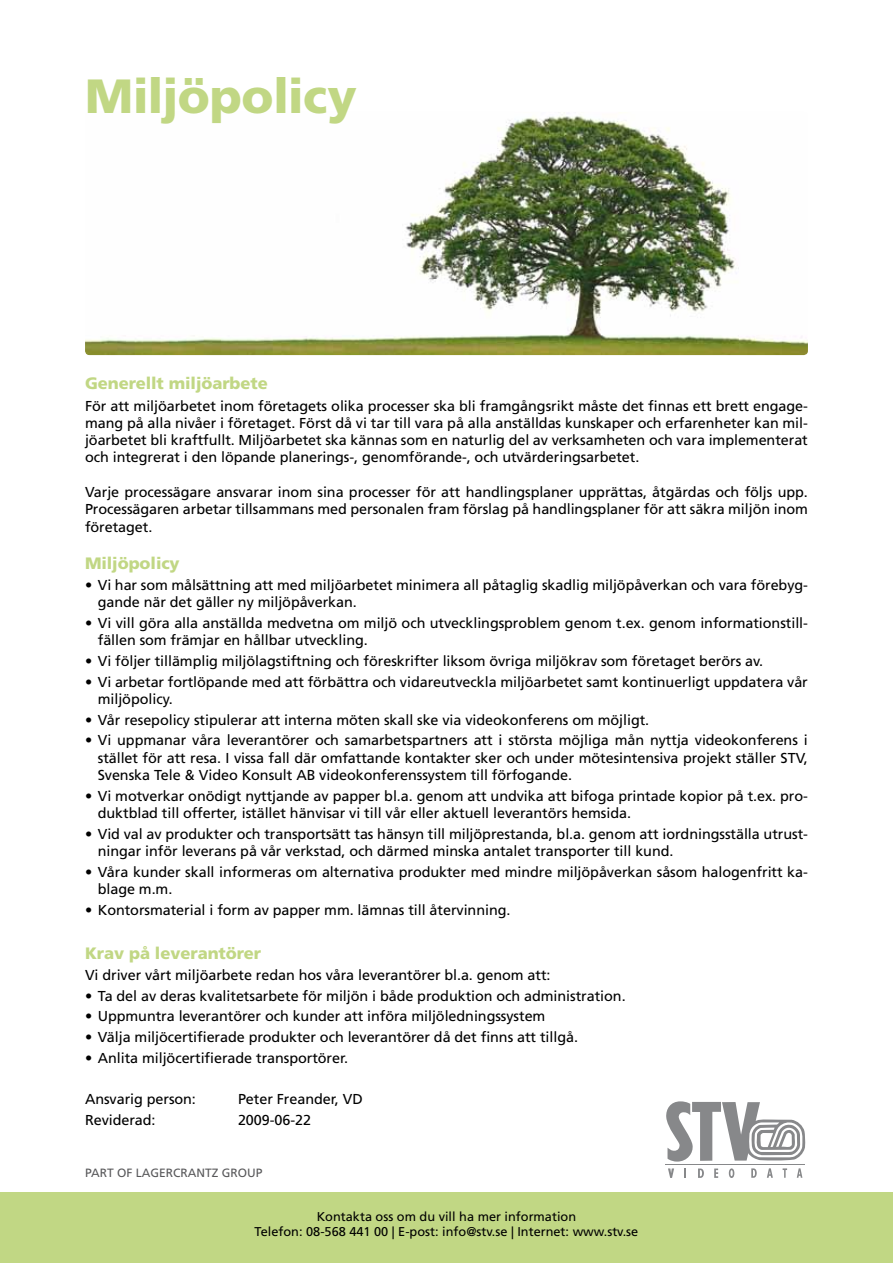
<style>
.page{position:relative;width:893px;height:1263px;background:#fff}
.page>*{position:absolute;margin:0;border:0;box-sizing:border-box;transform-origin:0 0}
.t1{font:900 48px "Frutiger LT Std";letter-spacing:-.015em;color:#c1d784}
.t2{font:900 16.5px "Frutiger LT Std";letter-spacing:-.005em;color:#c1d784}
.t3{font:14.4px/17.2px "Frutiger LT Std";letter-spacing:-.005em;color:#000}
.t4{font:12.75px/15.3px "Frutiger LT Std";color:#000;text-align:center}
.t5{font:12px "Frutiger LT Std";color:#58585a}
</style>
<div class="page">
<div style="left:0;top:1193px;width:893px;height:70px;background:#c1d784"></div>
<svg style="left:666px;top:1101px;width:140px;height:60px"></svg>
<hr style="left:665px;top:1164px;width:140px;height:1px;background:#87888a">
<svg style="left:668px;top:1168px;width:6px;height:10px"></svg>
<svg style="left:684px;top:1168px;width:2px;height:10px"></svg>
<svg style="left:698px;top:1168px;width:6px;height:10px"></svg>
<svg style="left:714px;top:1168px;width:4px;height:10px"></svg>
<svg style="left:729px;top:1168px;width:5px;height:10px"></svg>
<svg style="left:751px;top:1168px;width:6px;height:10px"></svg>
<svg style="left:767px;top:1168px;width:6px;height:10px"></svg>
<svg style="left:783px;top:1168px;width:4px;height:10px"></svg>
<svg style="left:797px;top:1168px;width:5px;height:10px"></svg>
<img style="left:85px;top:112px;width:723px;height:243px">
<h1 class="t1" style="left:85px;top:67px;width:273px">Miljöpolicy</h1>
<p class="t2" style="left:85px;top:373px;width:184px">Generellt miljöarbete</p>
<p class="t3" style="left:85px;top:397px;width:724px;text-align:justify">För att miljöarbetet inom företagets olika processer ska bli framgångsrikt måste det finnas ett brett engage&shy;mang på alla nivåer i företaget. Först då vi tar till vara på alla anställdas kunskaper och erfarenheter kan mil&shy;jöarbetet bli kraftfullt. Miljöarbetet ska kännas som en naturlig del av verksamheten och vara implementerat och integrerat i den löpande planerings-, genomförande-, och utvärderingsarbetet.</p>
<p class="t3" style="left:85px;top:483px;width:724px;text-align:justify">Varje processägare ansvarar inom sina processer för att handlingsplaner upprättas, åtgärdas och följs upp.<br>Processägaren arbetar tillsammans med personalen fram förslag på handlingsplaner för att säkra miljön inom företaget.</p>
<p class="t2" style="left:85px;top:553px;width:96px">Miljöpolicy</p>
<p class="t3" style="left:98px;top:577px;width:712px;text-indent:-13px">• Vi har som målsättning att med miljöarbetet minimera all påtaglig skadlig miljöpåverkan och vara förebyg&shy;gande när det gäller ny miljöpåverkan.</p>
<p class="t3" style="left:98px;top:615px;width:712px;text-indent:-13px">• Vi vill göra alla anställda medvetna om miljö och utvecklingsproblem genom t.ex. genom informationstill&shy;fällen som främjar en hållbar utveckling.</p>
<p class="t3" style="left:85px;top:652px;width:680px">• Vi följer tillämplig miljölagstiftning och föreskrifter liksom övriga miljökrav som företaget berörs av.</p>
<p class="t3" style="left:98px;top:673px;width:712px;text-indent:-13px">• Vi arbetar fortlöpande med att förbättra och vidareutveckla miljöarbetet samt kontinuerligt uppdatera vår miljöpolicy.</p>
<p class="t3" style="left:85px;top:711px;width:566px">• Vår resepolicy stipulerar att interna möten skall ske via videokonferens om möjligt.</p>
<p class="t3" style="left:98px;top:732px;width:712px;text-align:justify;text-indent:-13px">• Vi uppmanar våra leverantörer och samarbetspartners att i största möjliga mån nyttja videokonferens i stället för att resa. I vissa fall där omfattande kontakter sker och under mötesintensiva projekt ställer STV, Svenska Tele &amp; Video Konsult AB videokonferenssystem till förfogande.</p>
<p class="t3" style="left:98px;top:787px;width:712px;text-indent:-13px">• Vi motverkar onödigt nyttjande av papper bl.a. genom att undvika att bifoga printade kopior på t.ex. pro&shy;duktblad till offerter, istället hänvisar vi till vår eller aktuell leverantörs hemsida.</p>
<p class="t3" style="left:98px;top:825px;width:712px;text-indent:-13px">• Vid val av produkter och transportsätt tas hänsyn till miljöprestanda, bl.a. genom att iordningsställa utrust&shy;ningar inför leverans på vår verkstad, och därmed minska antalet transporter till kund.</p>
<p class="t3" style="left:98px;top:863px;width:712px;text-indent:-13px">• Våra kunder skall informeras om alternativa produkter med mindre miljöpåverkan såsom halogenfritt ka&shy;blage m.m.</p>
<p class="t3" style="left:85px;top:901px;width:427px">• Kontorsmaterial i form av papper mm. lämnas till återvinning.</p>
<p class="t2" style="left:85px;top:943px;width:177px">Krav på leverantörer</p>
<p class="t3" style="left:85px;top:966px;width:467px">Vi driver vårt miljöarbete redan hos våra leverantörer bl.a. genom att:</p>
<p class="t3" style="left:85px;top:987px;width:542px">• Ta del av deras kvalitetsarbete för miljön i både produktion och administration.</p>
<p class="t3" style="left:85px;top:1008px;width:462px">• Uppmuntra leverantörer och kunder att införa miljöledningssystem</p>
<p class="t3" style="left:85px;top:1028px;width:494px">• Välja miljöcertifierade produkter och leverantörer då det finns att tillgå.</p>
<p class="t3" style="left:85px;top:1049px;width:265px">• Anlita miljöcertifierade transportörer.</p>
<p class="t3" style="left:85px;top:1090px;width:112px">Ansvarig person:</p>
<p class="t3" style="left:238px;top:1090px;width:126px">Peter Freander, VD</p>
<p class="t3" style="left:85px;top:1111px;width:72px">Reviderad:</p>
<p class="t3" style="left:238px;top:1111px;width:74px">2009-06-22</p>
<p class="t5" style="left:85px;top:1166px;width:170px">PART of Lagercrantz Group</p>
<p class="t4" style="left:255px;top:1208px;width:385px">Kontakta oss om du vill ha mer information<br>Telefon: 08-568 441 00 | E-post: info@stv.se | Internet: www.stv.se</p>
</div>
